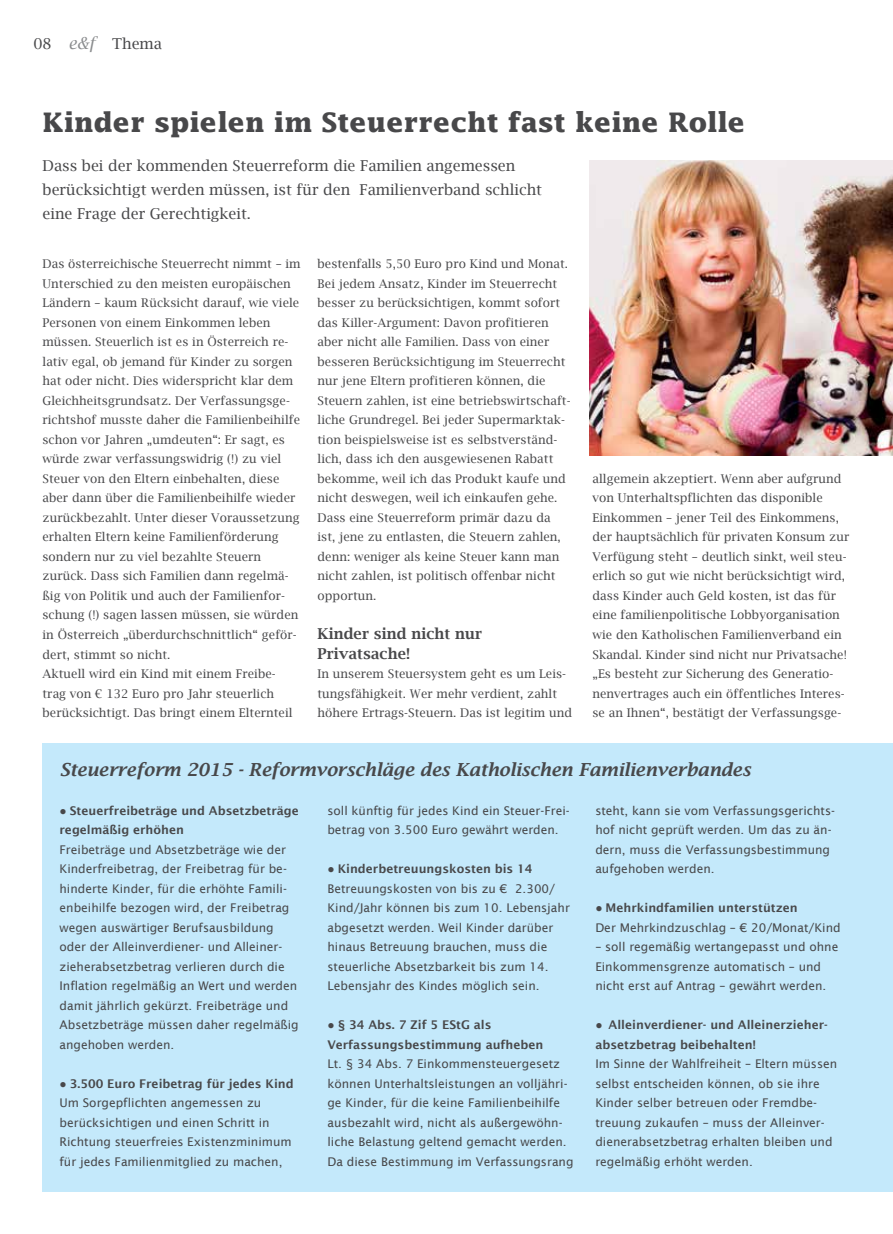
<style>
.page{position:relative;width:893px;height:1234px;background:#fff}
.page>*{position:absolute;margin:0;border:0;box-sizing:border-box;transform-origin:0 0}
.t1{font:700 27px "Lucida";color:#48484a}
.t2{font:italic 600 18px "Lucida Bright";color:#48484a}
.t3{font:15px/24px "Lucida Bright";color:#48484a}
.t4{font:600 15px/19.5px "Lucida Bright";letter-spacing:.005em;color:#48484a}
.t5{font:12px/19.5px "Lucida Bright";letter-spacing:.005em;color:#48484a}
.t6{font:12px/19.5px "Lucida Sans";color:#48484a}
.t7{font:600 12px/19.5px "Lucida Sans";color:#48484a}
.s1{font-style:italic;font-size:16.5px;color:#8a8c8e}
.s2{font-family:"Tahoma";font-weight:400}
.s3{font-family:"Tahoma"}
.s4{font-weight:600}
</style>
<div class="page">
<img style="left:589px;top:161px;width:304px;height:294px">
<div style="left:43px;top:742px;width:850px;height:449px;background:#c4e9fb"></div>
<p class="t3" style="left:33px;top:31px;width:130px">08 <span class="s1">e&amp;f</span> Thema</p>
<h1 class="t1" style="left:43px;top:105px;width:704px">Kinder spielen im Steuerrecht fast keine Rolle</h1>
<p class="t3" style="left:43px;top:153px;width:501px">Dass bei der kommenden Steuerreform die Familien angemessen berücksichtigt werden müssen, ist für den Familienverband schlicht eine Frage der Gerechtigkeit.</p>
<p class="t5" style="left:43px;top:254px;width:259px">Das österreichische Steuerrecht nimmt – im Unterschied zu den meisten europäischen Ländern – kaum Rücksicht darauf, wie viele Personen von einem Einkommen leben müssen. Steuerlich ist es in Österreich re&shy;lativ egal, ob jemand für Kinder zu sorgen hat oder nicht. Dies widerspricht klar dem Gleichheitsgrundsatz. Der Verfassungsge&shy;richtshof musste daher die Familienbeihilfe schon vor Jahren „umdeuten“: Er sagt, es würde zwar verfassungswidrig (!) zu viel Steuer von den Eltern einbehalten, diese aber dann über die Familienbeihilfe wieder zurückbezahlt. Unter dieser Voraussetzung erhalten Eltern keine Familienförderung sondern nur zu viel bezahlte Steuern zurück. Dass sich Familien dann regelmä&shy;ßig von Politik und auch der Familienfor&shy;schung (!) sagen lassen müssen, sie würden in Österreich „überdurchschnittlich“ geför&shy;dert, stimmt so nicht.<br>Aktuell wird ein Kind mit einem Freibe&shy;trag von € 132 Euro pro Jahr steuerlich berücksichtigt. Das bringt einem Elternteil</p>
<p class="t5" style="left:317px;top:254px;width:255px">bestenfalls 5,50 Euro pro Kind und Monat.<br>Bei jedem Ansatz, Kinder im Steuerrecht besser zu berücksichtigen, kommt sofort das Killer-Argument: Davon profitieren aber nicht alle Familien. Dass von einer besseren Berücksichtigung im Steuerrecht nur jene Eltern profitieren können, die Steuern zahlen, ist eine betriebswirtschaft&shy;liche Grundregel. Bei jeder Supermarktak&shy;tion beispielsweise ist es selbstverständ&shy;lich, dass ich den ausgewiesenen Rabatt bekomme, weil ich das Produkt kaufe und nicht deswegen, weil ich einkaufen gehe.<br>Dass eine Steuerreform primär dazu da ist, jene zu entlasten, die Steuern zahlen, denn: weniger als keine Steuer kann man nicht zahlen, ist politisch offenbar nicht opportun.</p>
<p class="t5" style="left:592px;top:468px;width:258px">allgemein akzeptiert. Wenn aber aufgrund von Unterhaltspflichten das disponible Einkommen – jener Teil des Einkommens, der hauptsächlich für privaten Konsum zur Verfügung steht – deutlich sinkt, weil steu&shy;erlich so gut wie nicht berücksichtigt wird, dass Kinder auch Geld kosten, ist das für eine familienpolitische Lobbyorganisation wie den Katholischen Familienverband ein Skandal. Kinder sind nicht nur Privatsache! „Es besteht zur Sicherung des Generatio&shy;nenvertrages auch ein öffentliches Interes&shy;se an Ihnen“, bestätigt der Verfassungsge-</p>
<p class="t4" style="left:317px;top:623px;width:166px">Kinder sind nicht nur<br>Privatsache!</p>
<p class="t5" style="left:317px;top:663px;width:256px">In unserem Steuersystem geht es um Leis&shy;tungsfähigkeit. Wer mehr verdient, zahlt höhere Ertrags-Steuern. Das ist legitim und</p>
<h2 class="t2" style="left:60px;top:758px;width:693px">Steuerreform 2015 - Reformvorschläge des Katholischen Familienverbandes</h2>
<p class="t7" style="left:60px;top:800px;width:241px"><span class="s2">●</span> Steuerfreibeträge und Absetzbeträge regelmäßig erhöhen</p>
<p class="t6" style="left:60px;top:839px;width:241px">Freibeträge und Absetzbeträge wie der Kinderfreibetrag, der Freibetrag für be&shy;hinderte Kinder, für die erhöhte Famili&shy;enbeihilfe bezogen wird, der Freibetrag wegen auswärtiger Berufsausbildung oder der Alleinverdiener- und Alleiner&shy;zieherabsetzbetrag verlieren durch die Inflation regelmäßig an Wert und werden damit jährlich gekürzt. Freibeträge und Absetzbeträge müssen daher regelmäßig angehoben werden.</p>
<p class="t6" style="left:60px;top:1073px;width:236px"><span class="s3">●</span> <span class="s4">3.500 Euro Freibetrag für jedes Kind </span>Um Sorgepflichten angemessen zu berücksichtigen und einen Schritt in Richtung steuerfreies Existenzminimum für jedes Familienmitglied zu machen,</p>
<p class="t6" style="left:327px;top:800px;width:244px">soll künftig für jedes Kind ein Steuer-Frei&shy;betrag von 3.500 Euro gewährt werden.</p>
<p class="t6" style="left:327px;top:858px;width:244px"><span class="s3">●</span> <span class="s4">Kinderbetreuungskosten bis 14<br></span>Betreuungskosten von bis zu € 2.300/ Kind/Jahr können bis zum 10. Lebensjahr abgesetzt werden. Weil Kinder darüber hinaus Betreuung brauchen, muss die steuerliche Absetzbarkeit bis zum 14.<br>Lebensjahr des Kindes möglich sein.</p>
<p class="t7" style="left:327px;top:1014px;width:217px"><span class="s2">●</span> § 34 Abs. 7 Zif 5 EStG als<br>Verfassungsbestimmung aufheben</p>
<p class="t6" style="left:327px;top:1053px;width:248px">Lt. § 34 Abs. 7 Einkommensteuergesetz können Unterhaltsleistungen an volljähri&shy;ge Kinder, für die keine Familienbeihilfe ausbezahlt wird, nicht als außergewöhn&shy;liche Belastung geltend gemacht werden.<br>Da diese Bestimmung im Verfassungsrang</p>
<p class="t6" style="left:595px;top:800px;width:241px">steht, kann sie vom Verfassungsgerichts&shy;hof nicht geprüft werden. Um das zu än&shy;dern, muss die Verfassungsbestimmung aufgehoben werden.</p>
<p class="t6" style="left:595px;top:897px;width:247px"><span class="s3">●</span> <span class="s4">Mehrkindfamilien unterstützen<br></span>Der Mehrkindzuschlag – € 20/Monat/Kind</p>
<p class="t6" style="left:595px;top:936px;width:244px">– soll regemäßig wertangepasst und ohne<br>Einkommensgrenze automatisch – und nicht erst auf Antrag – gewährt werden.</p>
<p class="t7" style="left:595px;top:1014px;width:234px"><span class="s2">●</span> Alleinverdiener- und Alleinerzieher&shy;absetzbetrag beibehalten!</p>
<p class="t6" style="left:595px;top:1053px;width:243px">Im Sinne der Wahlfreiheit – Eltern müssen selbst entscheiden können, ob sie ihre Kinder selber betreuen oder Fremdbe&shy;treuung zukaufen – muss der Alleinver&shy;dienerabsetzbetrag erhalten bleiben und regelmäßig erhöht werden.</p>
</div>
